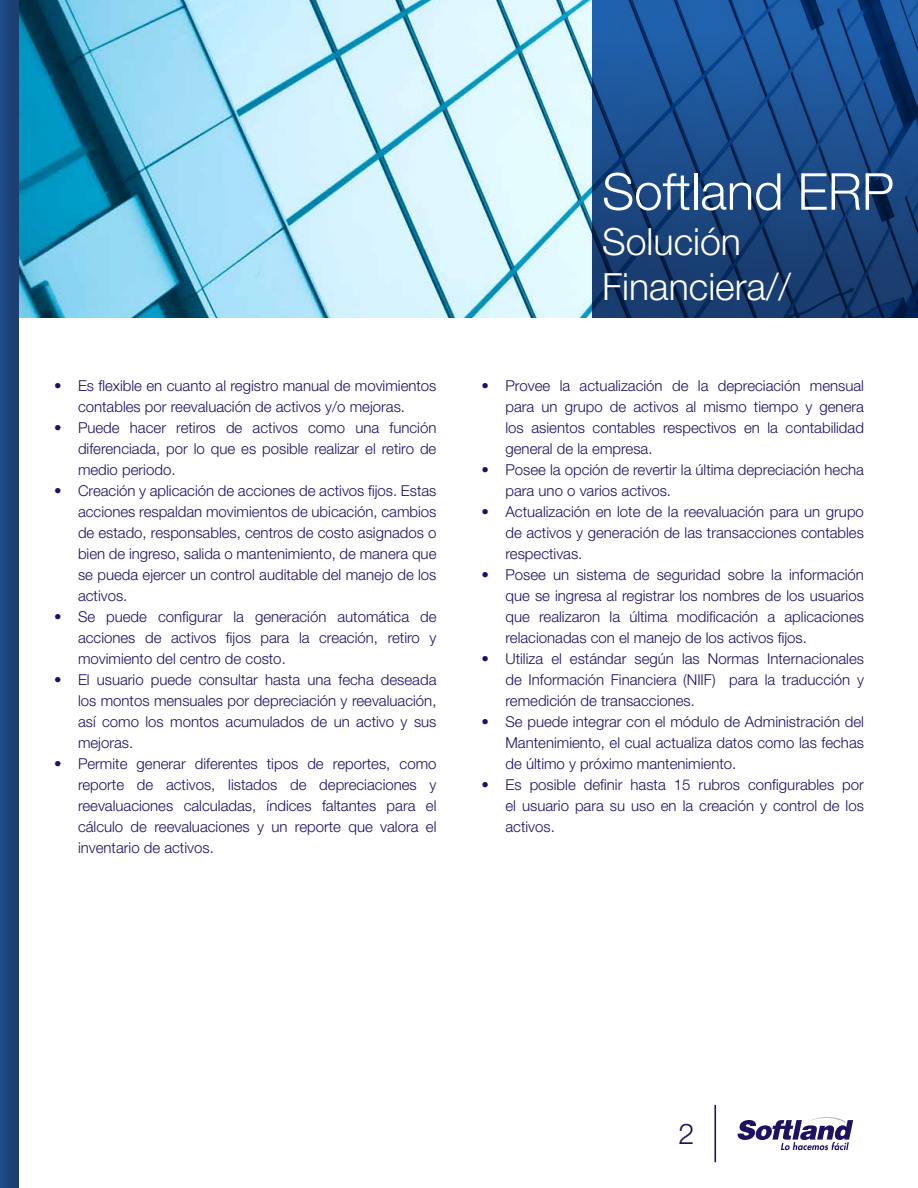
<style>
.page{position:relative;width:918px;height:1188px;background:#fff}
.page>*{position:absolute;margin:0;border:0;box-sizing:border-box;transform-origin:0 0}
.t1{font:300 51px "Helvetica Neue";color:#fff}
.t2{font:300 37.5px/45px "Helvetica Neue";color:#fff}
.t3{font:300 28.65px "Helvetica Neue";color:#1d1160}
.t4{font:300 15px/21px "Helvetica Neue";color:#1d1160;text-align:justify}
</style>
<div class="page">
<img style="left:19px;top:0;width:573px;height:318px">
<div style="left:0;top:0;width:19px;height:1188px;background:linear-gradient(to bottom,#1d437a,#1d437a)"></div>
<svg style="left:592px;top:0;width:326px;height:318px;background:#184883"></svg>
<svg style="left:737px;top:1117px;width:116px;height:33px"></svg>
<hr style="left:714px;top:1105px;width:2px;height:57px;background:#1d1160">
<p class="t4" style="left:54px;top:375px;width:384px;text-align:center">• Es flexible en cuanto al registro manual de movimientos contables por reevaluación de activos y/o mejoras.</p>
<p class="t4" style="left:78px;top:417px;width:360px;text-indent:-24px">• Puede hacer retiros de activos como una función diferenciada, por lo que es posible realizar el retiro de medio periodo.</p>
<p class="t4" style="left:78px;top:480px;width:360px;text-indent:-24px">• Creación y aplicación de acciones de activos fijos. Estas acciones respaldan movimientos de ubicación, cambios de estado, responsables, centros de costo asignados o bien de ingreso, salida o mantenimiento, de manera que se pueda ejercer un control auditable del manejo de los activos.</p>
<p class="t4" style="left:78px;top:606px;width:360px;text-indent:-24px">• Se puede configurar la generación automática de acciones de activos fijos para la creación, retiro y movimiento del centro de costo.</p>
<p class="t4" style="left:78px;top:669px;width:360px;text-indent:-24px">• El usuario puede consultar hasta una fecha deseada los montos mensuales por depreciación y reevaluación, así como los montos acumulados de un activo y sus mejoras.</p>
<p class="t4" style="left:78px;top:753px;width:360px;text-indent:-24px">• Permite generar diferentes tipos de reportes, como reporte de activos, listados de depreciaciones y reevaluaciones calculadas, índices faltantes para el cálculo de reevaluaciones y un reporte que valora el inventario de activos.</p>
<h1 class="t1" style="left:602px;top:160px;width:293px">Softland ERP</h1>
<h2 class="t2" style="left:602px;top:218px;width:190px">Solución<br>Financiera//</h2>
<p class="t4" style="left:506px;top:375px;width:360px;text-indent:-24px">• Provee la actualización de la depreciación mensual para un grupo de activos al mismo tiempo y genera los asientos contables respectivos en la contabilidad general de la empresa.</p>
<p class="t4" style="left:506px;top:459px;width:360px;text-indent:-24px">• Posee la opción de revertir la última depreciación hecha para uno o varios activos.</p>
<p class="t4" style="left:506px;top:501px;width:360px;text-indent:-24px">• Actualización en lote de la reevaluación para un grupo de activos y generación de las transacciones contables respectivas.</p>
<p class="t4" style="left:506px;top:564px;width:360px;text-indent:-24px">• Posee un sistema de seguridad sobre la información que se ingresa al registrar los nombres de los usuarios que realizaron la última modificación a aplicaciones relacionadas con el manejo de los activos fijos.</p>
<p class="t4" style="left:506px;top:648px;width:360px;text-indent:-24px">• Utiliza el estándar según las Normas Internacionales de Información Financiera (NIIF) para la traducción y remedición de transacciones.</p>
<p class="t4" style="left:506px;top:711px;width:360px;text-indent:-24px">• Se puede integrar con el módulo de Administración del Mantenimiento, el cual actualiza datos como las fechas de último y próximo mantenimiento.</p>
<p class="t4" style="left:506px;top:774px;width:360px;text-indent:-24px">• Es posible definir hasta 15 rubros configurables por el usuario para su uso en la creación y control de los activos.</p>
<h3 class="t3" style="left:679px;top:1116px;width:17px">2</h3>
</div>
